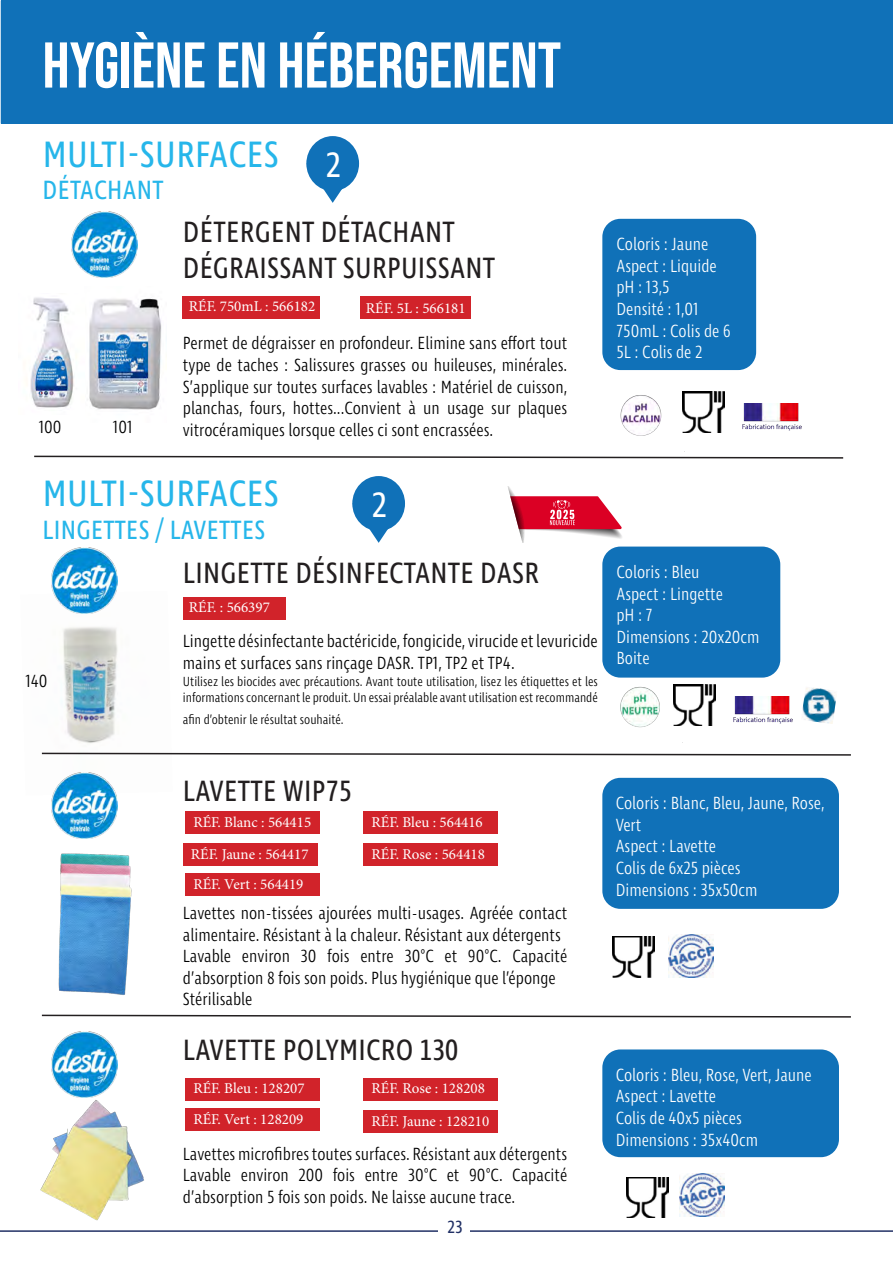
<style>
.page{position:relative;width:893px;height:1263px;background:#fff}
.page>*{position:absolute;margin:0;border:0;box-sizing:border-box;transform-origin:0 0}
.t1{font:64.5px "Bebas Neue";color:#fff}
.t2{font:37.5px "Ingra Cd";letter-spacing:.01em;color:#26b6ea}
.t3{font:36px "Ingra Cd";color:#fff}
.t4{font:30px/36px "Ingra Cd";letter-spacing:.01em;color:#231f20}
.t5{font:27px "Ingra Cd";letter-spacing:.01em;color:#26b6ea}
.t6{font:300 18px/21.6px "Ingra Cd";color:#000;text-align:justify}
.t7{font:300 18px/21.6px "Ingra Cd";color:#fff}
.t8{font:18px "Ingra Cd";color:#213065}
.t9{font:15px/31.7px "Minion Pro";color:#fff}
.t10{font:300 13.5px/16.5px "Ingra Cd";color:#000}
</style>
<div class="page">
<hr style="left:0;top:1230px;width:893px;height:2px;background:#213065">
<div style="left:438px;top:1214px;width:32px;height:32px;background:#fff"></div>
<div style="left:1px;top:0;width:892px;height:123px;background:#1071b8"></div>
<div style="left:602px;top:219px;width:154px;height:151px;background:#1071b8;border-radius:18px"></div>
<img style="left:71px;top:211px;width:66px;height:66px">
<div style="left:360px;top:296px;width:111px;height:22px;background:#d1232a"></div>
<svg style="left:34px;top:455px;width:810px;height:4px"></svg>
<div style="left:183px;top:296px;width:137px;height:22px;background:#d1232a"></div>
<div style="left:602px;top:547px;width:178px;height:131px;background:#1071b8;border-radius:18px"></div>
<div style="left:183px;top:597px;width:102px;height:22px;background:#d1232a"></div>
<img style="left:683px;top:685px;width:32px;height:40px">
<img style="left:733px;top:696px;width:59px;height:28px">
<img style="left:620px;top:684px;width:63px;height:44px">
<div style="left:352px;top:476px;width:53px;height:55px;background:#1071b8;border-radius:50%"></div>
<svg style="left:352px;top:503px;width:53px;height:40px"></svg>
<div style="left:306px;top:136px;width:53px;height:55px;background:#1071b8;border-radius:50%"></div>
<svg style="left:306px;top:164px;width:53px;height:39px"></svg>
<img style="left:63px;top:613px;width:55px;height:160px">
<img style="left:87px;top:298px;width:75px;height:112px">
<img style="left:30px;top:297px;width:45px;height:111px">
<img style="left:620px;top:392px;width:65px;height:44px">
<img style="left:683px;top:392px;width:42px;height:40px">
<img style="left:743px;top:403px;width:59px;height:28px">
<div style="left:602px;top:778px;width:237px;height:131px;background:#1071b8;border-radius:18px"></div>
<img style="left:52px;top:773px;width:65px;height:66px">
<svg style="left:41px;top:1014px;width:810px;height:4px"></svg>
<img style="left:612px;top:936px;width:42px;height:41px">
<svg style="left:41px;top:752px;width:810px;height:4px"></svg>
<img style="left:52px;top:548px;width:65px;height:65px">
<div style="left:183px;top:843px;width:134px;height:22px;background:#d1232a"></div>
<div style="left:185px;top:812px;width:135px;height:22px;background:#d1232a"></div>
<div style="left:364px;top:812px;width:134px;height:22px;background:#d1232a"></div>
<div style="left:364px;top:843px;width:134px;height:22px;background:#d1232a"></div>
<div style="left:185px;top:873px;width:135px;height:22px;background:#d1232a"></div>
<img style="left:58px;top:853px;width:74px;height:142px">
<img style="left:39px;top:1097px;width:115px;height:135px">
<div style="left:602px;top:1049px;width:237px;height:108px;background:#1071b8;border-radius:18px"></div>
<img style="left:52px;top:1031px;width:65px;height:66px">
<img style="left:626px;top:1177px;width:42px;height:41px">
<div style="left:364px;top:1110px;width:134px;height:22px;background:#d1232a"></div>
<div style="left:185px;top:1078px;width:135px;height:22px;background:#d1232a"></div>
<div style="left:364px;top:1078px;width:134px;height:22px;background:#d1232a"></div>
<div style="left:185px;top:1109px;width:135px;height:22px;background:#d1232a"></div>
<img style="left:802px;top:688px;width:34px;height:36px">
<img style="left:669px;top:934px;width:45px;height:43px">
<img style="left:680px;top:1173px;width:45px;height:43px">
<svg style="left:507px;top:486px;width:115px;height:57px"></svg>
<h1 class="t1" style="left:43px;top:29px;width:520px">HYGIÈNE EN HÉBERGEMENT</h1>
<h2 class="t2" style="left:43px;top:131px;width:238px">MULTI-SURFACES</h2>
<h3 class="t5" style="left:43px;top:173px;width:122px">DÉTACHANT</h3>
<h3 class="t3" style="left:326px;top:143px;width:17px">2</h3>
<p class="t6" style="left:39px;top:417px;width:24px">100</p>
<p class="t6" style="left:113px;top:417px;width:21px">101</p>
<h3 class="t4" style="left:183px;top:215px;width:314px">DÉTERGENT DÉTACHANT<br>DÉGRAISSANT SURPUISSANT</h3>
<p class="t9" style="left:189px;top:291px;width:128px">RÉF. 750mL : 566182</p>
<p class="t9" style="left:366px;top:293px;width:101px">RÉF. 5L : 566181</p>
<p class="t6" style="left:183px;top:333px;width:386px">Permet de dégraisser en profondeur. Elimine sans effort tout type de taches : Salissures grasses ou huileuses, minérales.<br>S’applique sur toutes surfaces lavables : Matériel de cuisson, planchas, fours, hottes...Convient à un usage sur plaques vitrocéramiques lorsque celles ci sont encrassées.</p>
<h2 class="t2" style="left:43px;top:470px;width:238px">MULTI-SURFACES</h2>
<h3 class="t5" style="left:43px;top:513px;width:224px">LINGETTES / LAVETTES</h3>
<h3 class="t3" style="left:372px;top:483px;width:17px">2</h3>
<p class="t6" style="left:25px;top:671px;width:24px">140</p>
<h3 class="t4" style="left:183px;top:557px;width:358px">LINGETTE DÉSINFECTANTE DASR</h3>
<p class="t9" style="left:189px;top:592px;width:82px">RÉF. : 566397</p>
<p class="t6" style="left:183px;top:631px;width:416px">Lingette désinfectante bactéricide, fongicide, virucide et levuricide mains et surfaces sans rinçage DASR. TP1, TP2 et TP4.</p>
<p class="t10" style="left:183px;top:673px;width:416px">Utilisez les biocides avec précautions. Avant toute utilisation, lisez les étiquettes et les informations concernant le produit. Un essai préalable avant utilisation est recommandé</p>
<p class="t10" style="left:183px;top:711px;width:162px">afin d’obtenir le résultat souhaité.</p>
<p class="t7" style="left:616px;top:234px;width:116px">Coloris : Jaune<br>Aspect : Liquide pH : 13,5<br>Densité : 1,01<br>750mL : Colis de 6<br>5L : Colis de 2</p>
<p class="t7" style="left:616px;top:562px;width:145px">Coloris : Bleu<br>Aspect : Lingette<br>pH : 7<br>Dimensions : 20x20cm<br>Boite</p>
<h3 class="t4" style="left:183px;top:774px;width:170px">LAVETTE WIP75</h3>
<p class="t9" style="left:193px;top:806px;width:119px">RÉF. Blanc : 564415</p>
<p class="t9" style="left:372px;top:806px;width:115px">RÉF. Bleu : 564416<br>RÉF. Rose : 564418</p>
<p class="t9" style="left:193px;top:868px;width:112px">RÉF. Vert : 564419</p>
<p class="t9" style="left:191px;top:838px;width:119px">RÉF. Jaune : 564417</p>
<p class="t6" style="left:183px;top:903px;width:386px;text-align:left">Lavettes non-tissées ajourées multi-usages. Agréée contact alimentaire. Résistant à la chaleur. Résistant aux détergents Lavable environ 30 fois entre 30°C et 90°C. Capacité d’absorption 8 fois son poids. Plus hygiénique que l’éponge Stérilisable</p>
<h3 class="t4" style="left:183px;top:1033px;width:277px">LAVETTE POLYMICRO 130</h3>
<p class="t9" style="left:193px;top:1073px;width:113px">RÉF. Bleu : 128207</p>
<p class="t9" style="left:372px;top:1073px;width:115px">RÉF. Rose : 128208</p>
<p class="t9" style="left:193px;top:1103px;width:112px">RÉF. Vert : 128209</p>
<p class="t9" style="left:372px;top:1105px;width:119px">RÉF. Jaune : 128210</p>
<p class="t6" style="left:183px;top:1144px;width:386px">Lavettes microfibres toutes surfaces. Résistant aux détergents Lavable environ 200 fois entre 30°C et 90°C. Capacité d’absorption 5 fois son poids. Ne laisse aucune trace.</p>
<p class="t8" style="left:448px;top:1215px;width:17px">23</p>
<p class="t7" style="left:616px;top:793px;width:210px">Coloris : Blanc, Bleu, Jaune, Rose,<br>Vert<br>Aspect : Lavette<br>Colis de 6x25 pièces<br>Dimensions : 35x50cm</p>
<p class="t7" style="left:616px;top:1065px;width:198px">Coloris : Bleu, Rose, Vert, Jaune<br>Aspect : Lavette<br>Colis de 40x5 pièces<br>Dimensions : 35x40cm</p>
</div>
